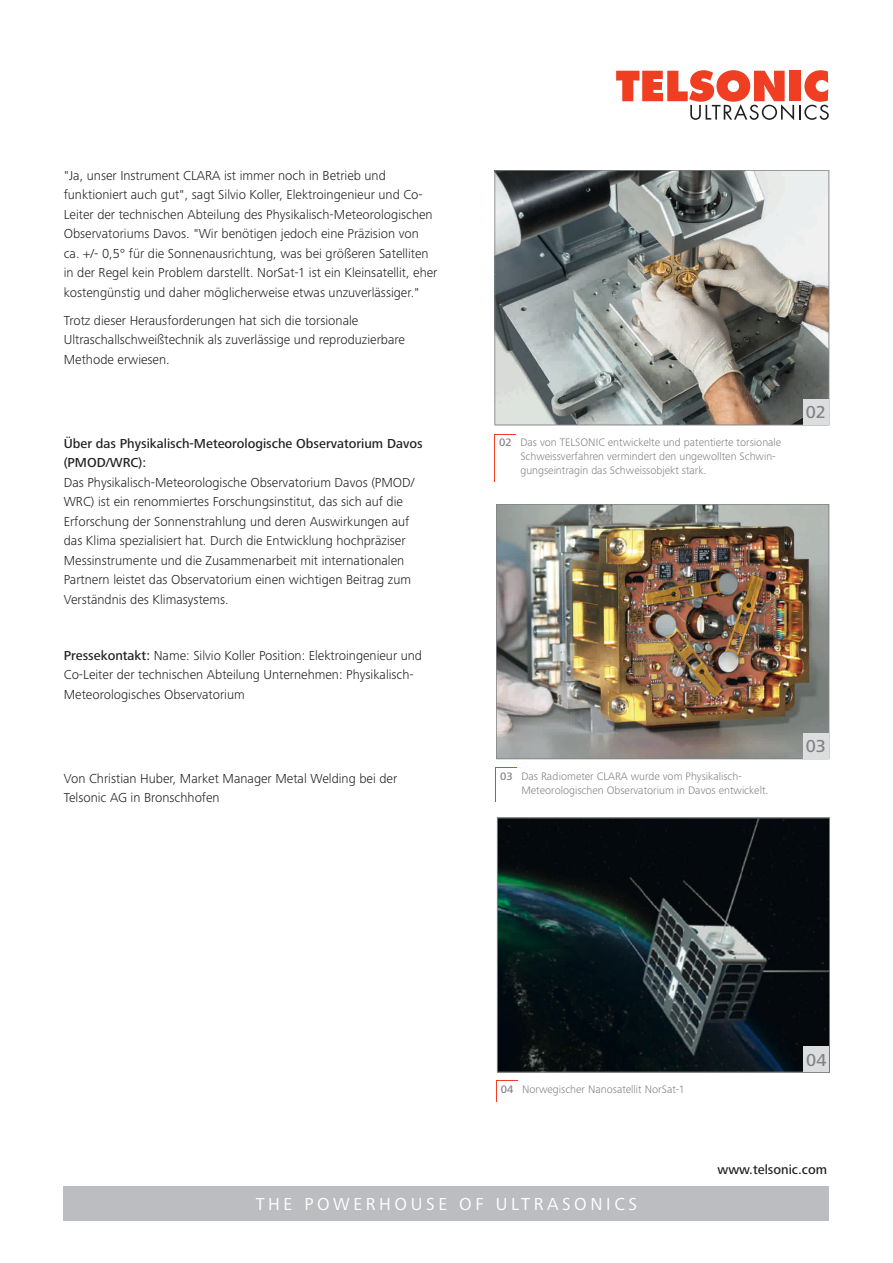
<style>
.page{position:relative;width:893px;height:1263px;background:#fff}
.page>*{position:absolute;margin:0;border:0;box-sizing:border-box;transform-origin:0 0}
.t1{font:18px "Frutiger Next Pro";letter-spacing:.2em;color:#fff}
.t2{font:500 18px "Frutiger Next Pro";color:#808285}
.t3{font:300 13.5px/19.5px "Frutiger Next Pro";color:#231f20}
.t4{font:500 13.5px/19.5px "Frutiger Next Pro";color:#231f20}
.t5{font:300 11.25px/13.5px "Frutiger Next Pro";color:#808285}
.s1{font-weight:500}
</style>
<div class="page">
<svg style="left:616px;top:70px;width:213px;height:50px"></svg>
<div style="left:64px;top:1186px;width:765px;height:34px;background:#bcbdc0"></div>
<img style="left:496px;top:504px;width:333px;height:255px">
<div style="left:803px;top:733px;width:25px;height:25px;background:#dcdddf"></div>
<svg style="left:494px;top:170px;width:335px;height:255px;background:#8f918d"></svg>
<div style="left:803px;top:399px;width:25px;height:25px;background:#dcdddf"></div>
<svg style="left:497px;top:817px;width:333px;height:255px;background:#121d20"></svg>
<div style="left:804px;top:1046px;width:25px;height:26px;background:#dcdddf"></div>
<svg style="left:496px;top:1080px;width:22px;height:21px"></svg>
<svg style="left:495px;top:767px;width:22px;height:1px"></svg>
<hr style="left:495px;top:768px;width:1px;height:34px;background:#ef3e22">
<svg style="left:495px;top:434px;width:21px;height:1px"></svg>
<hr style="left:494px;top:434px;width:1px;height:48px;background:#ef3e22">
<p class="t3" style="left:64px;top:166px;width:375px">"Ja, unser Instrument CLARA ist immer noch in Betrieb und funktioniert auch gut", sagt Silvio Koller, Elektroingenieur und Co-Leiter der technischen Abteilung des Physikalisch-Meteorologischen Observatoriums Davos. "Wir benötigen jedoch eine Präzision von ca. +/- 0,5° für die Sonnenausrichtung, was bei größeren Satelliten in der Regel kein Problem darstellt. NorSat-1 ist ein Kleinsatellit, eher kostengünstig und daher möglicherweise etwas unzuverlässiger."</p>
<p class="t3" style="left:64px;top:311px;width:343px">Trotz dieser Herausforderungen hat sich die torsionale<br>Ultraschallschweißtechnik als zuverlässige und reproduzierbare<br>Methode erwiesen.</p>
<p class="t4" style="left:64px;top:434px;width:360px">Über das Physikalisch-Meteorologische Observatorium Davos (PMOD/WRC):</p>
<p class="t3" style="left:64px;top:473px;width:352px">Das Physikalisch-Meteorologische Observatorium Davos (PMOD/ WRC) ist ein renommiertes Forschungsinstitut, das sich auf die Erforschung der Sonnenstrahlung und deren Auswirkungen auf das Klima spezialisiert hat. Durch die Entwicklung hochpräziser Messinstrumente und die Zusammenarbeit mit internationalen Partnern leistet das Observatorium einen wichtigen Beitrag zum Verständnis des Klimasystems.</p>
<p class="t3" style="left:64px;top:645px;width:360px"><span class="s1">Pressekontakt:</span> Name: Silvio Koller Position: Elektroingenieur und<br>Co-Leiter der technischen Abteilung Unternehmen: Physikalisch-<br>Meteorologisches Observatorium</p>
<p class="t3" style="left:64px;top:768px;width:335px">Von Christian Huber, Market Manager Metal Welding bei der<br>Telsonic AG in Bronschhofen</p>
<p class="t5" style="left:520px;top:436px;width:262px;text-indent:-21px"><span class="s1">02</span> Das von TELSONIC entwickelte und patentierte torsionale<br>Schweissverfahren vermindert den ungewollten Schwin&shy;gungseintragin das Schweissobjekt stark.</p>
<h1 class="t2" style="left:806px;top:402px;width:22px">02</h1>
<p class="t5" style="left:521px;top:770px;width:249px;text-indent:-21px"><span class="s1">03</span> Das Radiometer CLARA wurde vom Physikalisch-<br>Meteorologischen Observatorium in Davos entwickelt.</p>
<h1 class="t2" style="left:806px;top:736px;width:22px">03</h1>
<p class="t5" style="left:501px;top:1082px;width:186px"><span class="s1">04</span> Norwegischer Nanosatellit NorSat-1</p>
<h1 class="t2" style="left:806px;top:1049px;width:22px">04</h1>
<p class="t4" style="left:717px;top:1159px;width:111px">www.telsonic.com</p>
<h1 class="t1" style="left:256px;top:1194px;width:383px">THE POWERHOUSE OF ULTRASONICS</h1>
</div>
